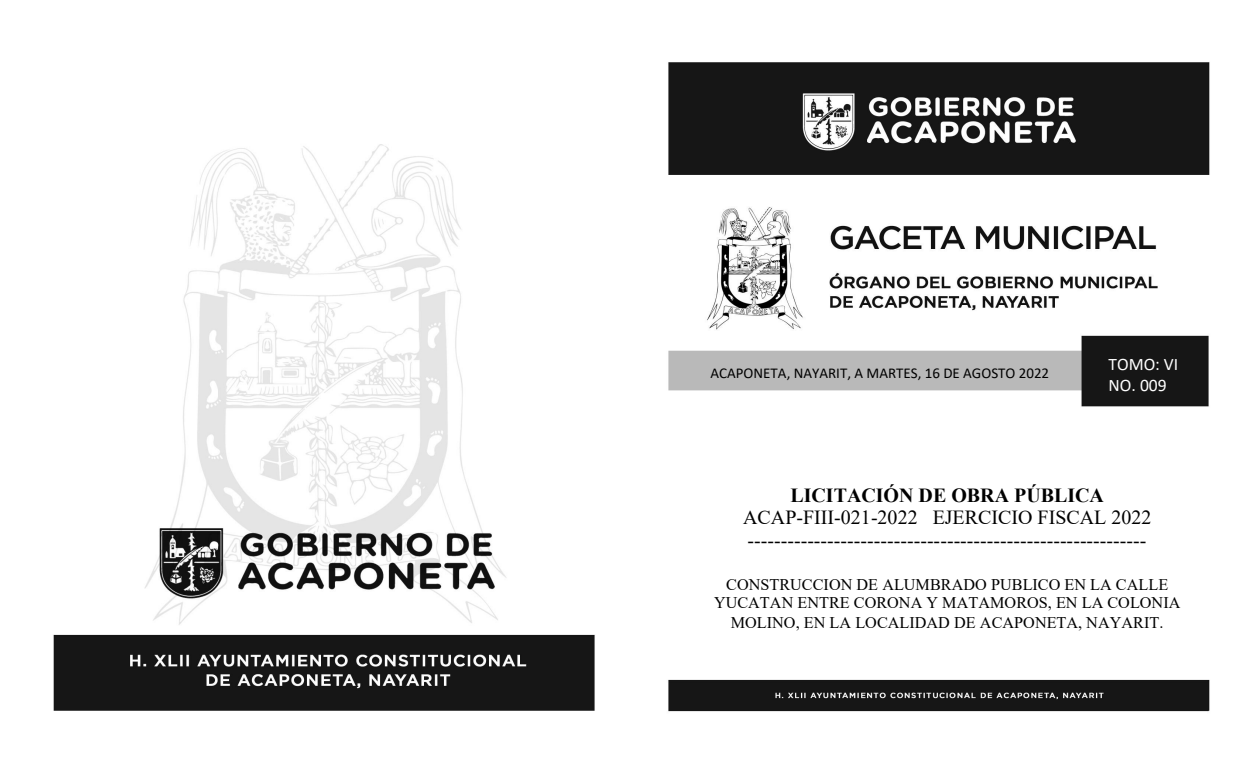
<style>
.page{position:relative;width:1260px;height:765px;background:#fff}
.page>*{position:absolute;margin:0;border:0;box-sizing:border-box;transform-origin:0 0}
.t1{font:20px/23px "Times New Roman";color:#000}
.t2{font:700 20px "Times New Roman";color:#000}
.t3{font:17.62px "Calibri";color:#fff}
.t4{font:17.5px "Calibri";color:#fff}
.t5{font:16.25px/19px "Times New Roman";color:#000;text-align:center}
.t6{font:15px "Calibri";color:#000}
</style>
<div class="page">
<img style="left:53px;top:62px;width:1157px;height:650px">
<div style="left:1099px;top:353px;width:111px;height:43px;background:#161616"></div>
<div style="left:683px;top:364px;width:394px;height:24px;background:#b9b9b9"></div>
<img style="left:683px;top:446px;width:527px;height:240px">
<p class="t6" style="left:710px;top:363px;width:340px">ACAPONETA, NAYARIT, A MARTES, 16 DE AGOSTO 2022</p>
<p class="t4" style="left:1109px;top:352px;width:71px">TOMO: VI</p>
<p class="t3" style="left:1109px;top:373px;width:59px">NO. 009</p>
<p class="t2" style="left:790px;top:481px;width:315px">LICITACIÓN DE OBRA PÚBLICA</p>
<p class="t1" style="left:743px;top:505px;width:410px">ACAP-FIII-021-2022 EJERCICIO FISCAL 2022 ------------------------------------------------------------</p>
<p class="t5" style="left:714px;top:574px;width:468px">CONSTRUCCION DE ALUMBRADO PUBLICO EN LA CALLE<br>YUCATAN ENTRE CORONA Y MATAMOROS, EN LA COLONIA<br>MOLINO, EN LA LOCALIDAD DE ACAPONETA, NAYARIT.</p>
</div>
